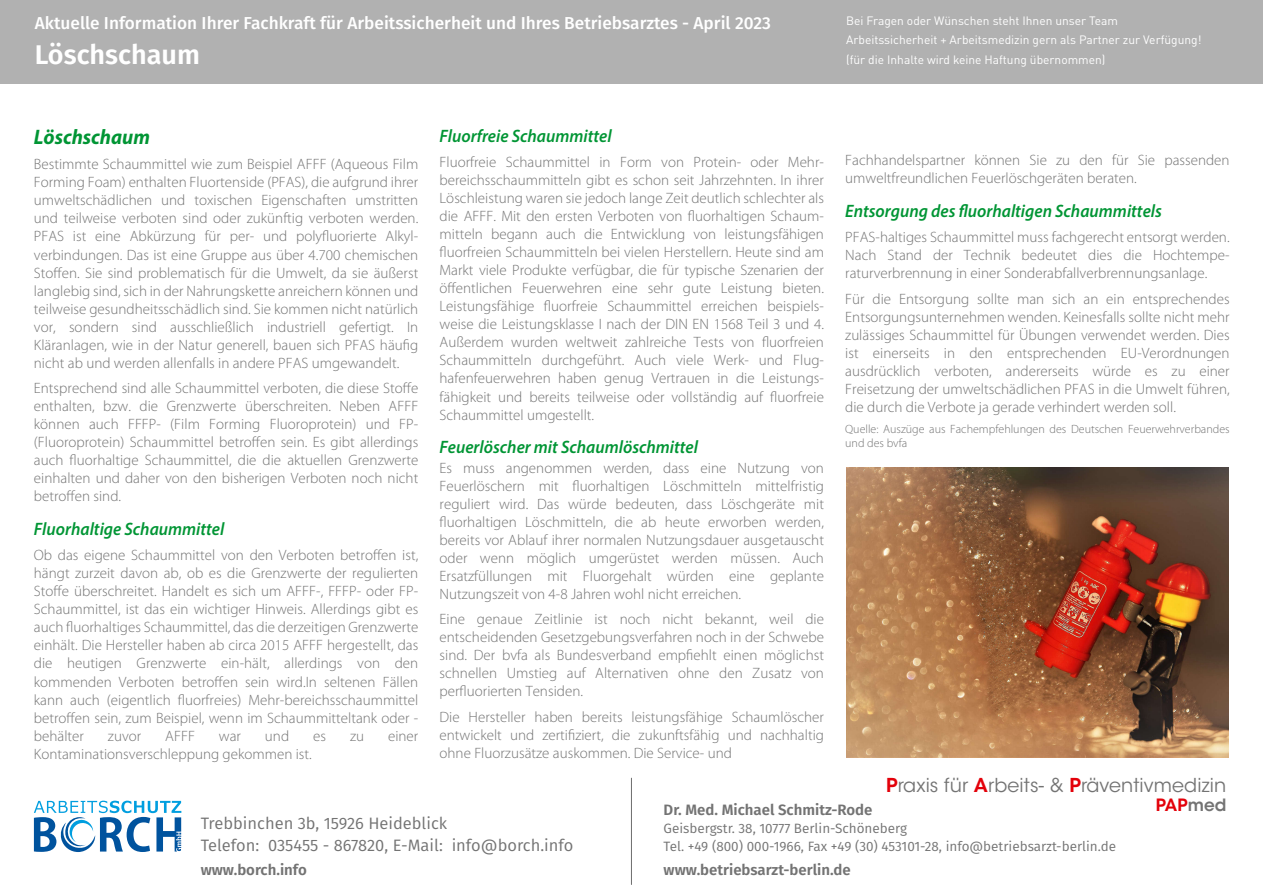
<style>
.page{position:relative;width:1263px;height:894px;background:#fff}
.page>*{position:absolute;margin:0;border:0;box-sizing:border-box;transform-origin:0 0}
.t1{font:600 27px "Fira Sans";color:#fff}
.t2{font:italic 700 21px "Myriad Pro";color:#009534;scale:.95 1}
.t3{font:19.05px "ITC Avant Garde Std";letter-spacing:.005em;color:#737373}
.t4{font:italic 600 18px "Myriad Pro";color:#009534;scale:.95 1}
.t5{font:500 17.25px "Fira Sans";color:#fff}
.t6{font:600 16.8px "ITC Avant Garde Std";letter-spacing:.005em;color:#e3000a}
.t7{font:16.5px/22.5px "Fira Sans";color:#737373}
.t8{font:300 15px/18px "Myriad Pro";color:#737373;text-align:justify}
.t9{font:600 15px "Fira Sans";color:#737373}
.t10{font:13.5px/18px "Fira Sans";color:#737373}
.t11{font:12px/19.5px "DIN Pro";color:#fff}
.t12{font:300 12px/13.5px "Myriad Pro";color:#737373}
.s1{font-weight:600;color:#e3000a}
.s2{color:#737373}
</style>
<div class="page">
<div style="left:0;top:0;width:1263px;height:84px;background:#b1b1b1"></div>
<hr style="left:631px;top:777px;width:1px;height:107px;background:#737373">
<svg style="left:34px;top:800px;width:147px;height:51px"></svg>
<img style="left:846px;top:468px;width:383px;height:289px">
<p class="t5" style="left:35px;top:13px;width:737px">Aktuelle Information Ihrer Fachkraft für Arbeitssicherheit und Ihres Betriebsarztes - April 2023</p>
<p class="t11" style="left:846px;top:12px;width:357px">Bei Fragen oder Wünschen steht Ihnen unser Team<br>Arbeitssicherheit + Arbeitsmedizin gern als Partner zur Verfügung! (für die Inhalte wird keine Haftung übernommen)</p>
<h1 class="t1" style="left:35px;top:38px;width:166px">Löschschaum</h1>
<h2 class="t2" style="left:34px;top:128px;width:124px">Löschschaum</h2>
<p class="t8" style="left:34px;top:157px;width:386px">Bestimmte Schaummittel wie zum Beispiel AFFF (Aqueous Film Forming Foam) enthalten Fluortenside (PFAS), die aufgrund ihrer umweltschädlichen und toxischen Eigenschaften umstritten und teilweise verboten sind oder zukünftig verboten werden.<br>PFAS ist eine Abkürzung für per- und polyfluorierte Alkyl&shy;verbindungen. Das ist eine Gruppe aus über 4.700 chemischen Stoffen. Sie sind problematisch für die Umwelt, da sie äußerst langlebig sind, sich in der Nahrungskette anreichern können und teilweise gesundheitsschädlich sind. Sie kommen nicht natürlich vor, sondern sind ausschließlich industriell gefertigt. In Kläranlagen, wie in der Natur generell, bauen sich PFAS häufig nicht ab und werden allenfalls in andere PFAS umgewandelt.</p>
<p class="t8" style="left:34px;top:380px;width:386px">Entsprechend sind alle Schaummittel verboten, die diese Stoffe enthalten, bzw. die Grenzwerte überschreiten. Neben AFFF können auch FFFP- (Film Forming Fluoroprotein) und FP-(Fluoroprotein) Schaummittel betroffen sein. Es gibt allerdings auch fluorhaltige Schaummittel, die die aktuellen Grenzwerte einhalten und daher von den bisherigen Verboten noch nicht betroffen sind.</p>
<p class="t4" style="left:34px;top:521px;width:202px">Fluorhaltige Schaummittel</p>
<p class="t8" style="left:34px;top:547px;width:386px">Ob das eigene Schaummittel von den Verboten betroffen ist, hängt zurzeit davon ab, ob es die Grenzwerte der regulierten Stoffe überschreitet. Handelt es sich um AFFF-, FFFP- oder FP-Schaummittel, ist das ein wichtiger Hinweis. Allerdings gibt es auch fluorhaltiges Schaummittel, das die derzeitigen Grenzwerte einhält. Die Hersteller haben ab circa 2015 AFFF hergestellt, das die heutigen Grenzwerte ein-hält, allerdings von den kommenden Verboten betroffen sein wird.In seltenen Fällen kann auch (eigentlich fluorfreies) Mehr-bereichsschaummittel betroffen sein, zum Beispiel, wenn im Schaummitteltank oder - behälter</p>
<p class="t8" style="left:108px;top:727px;width:35px">zuvor</p>
<p class="t8" style="left:165px;top:727px;width:31px">AFFF</p>
<p class="t8" style="left:219px;top:727px;width:24px">war</p>
<p class="t8" style="left:265px;top:727px;width:26px">und</p>
<p class="t8" style="left:313px;top:727px;width:14px">es</p>
<p class="t8" style="left:350px;top:727px;width:16px">zu</p>
<p class="t8" style="left:388px;top:727px;width:32px">einer</p>
<p class="t8" style="left:34px;top:745px;width:279px">Kontaminationsverschleppung gekommen ist.</p>
<p class="t4" style="left:440px;top:128px;width:183px">Fluorfreie Schaummittel</p>
<p class="t8" style="left:440px;top:154px;width:386px">Fluorfreie Schaummittel in Form von Protein- oder Mehr&shy;bereichsschaummitteln gibt es schon seit Jahrzehnten. In ihrer Löschleistung waren sie jedoch lange Zeit deutlich schlechter als die AFFF. Mit den ersten Verboten von fluorhaltigen Schaum&shy;mitteln begann auch die Entwicklung von leistungsfähigen fluorfreien Schaummitteln bei vielen Herstellern. Heute sind am Markt viele Produkte verfügbar, die für typische Szenarien der öffentlichen Feuerwehren eine sehr gute Leistung bieten.<br>Leistungsfähige fluorfreie Schaummittel erreichen beispiels&shy;weise die Leistungsklasse I nach der DIN EN 1568 Teil 3 und 4.<br>Außerdem wurden weltweit zahlreiche Tests von fluorfreien Schaummitteln durchgeführt. Auch viele Werk- und Flug&shy;hafenfeuerwehren haben genug Vertrauen in die Leistungs&shy;fähigkeit und bereits teilweise oder vollständig auf fluorfreie Schaummittel umgestellt.</p>
<p class="t4" style="left:440px;top:439px;width:274px">Feuerlöscher mit Schaumlöschmittel</p>
<p class="t8" style="left:440px;top:459px;width:386px">Es muss angenommen werden, dass eine Nutzung von Feuerlöschern mit fluorhaltigen Löschmitteln mittelfristig reguliert wird. Das würde bedeuten, dass Löschgeräte mit fluorhaltigen Löschmitteln, die ab heute erworben werden, bereits vor Ablauf ihrer normalen Nutzungsdauer ausgetauscht oder wenn möglich umgerüstet werden müssen. Auch Ersatzfüllungen mit Fluorgehalt würden eine geplante Nutzungszeit von 4-8 Jahren wohl nicht erreichen.</p>
<p class="t8" style="left:440px;top:611px;width:386px">Eine genaue Zeitlinie ist noch nicht bekannt, weil die entscheidenden Gesetzgebungsverfahren noch in der Schwebe sind. Der bvfa als Bundesverband empfiehlt einen möglichst schnellen Umstieg auf Alternativen ohne den Zusatz von perfluorierten Tensiden.</p>
<p class="t8" style="left:440px;top:708px;width:386px">Die Hersteller haben bereits leistungsfähige Schaumlöscher entwickelt und zertifiziert, die zukunftsfähig und nachhaltig ohne Fluorzusätze auskommen. Die Service- und</p>
<p class="t8" style="left:845px;top:152px;width:386px">Fachhandelspartner können Sie zu den für Sie passenden umweltfreundlichen Feuerlöschgeräten beraten.</p>
<p class="t4" style="left:845px;top:203px;width:335px">Entsorgung des fluorhaltigen Schaummittels</p>
<p class="t8" style="left:845px;top:229px;width:386px">PFAS-haltiges Schaummittel muss fachgerecht entsorgt werden.<br>Nach Stand der Technik bedeutet dies die Hochtempe&shy;raturverbrennung in einer Sonderabfallverbrennungsanlage.</p>
<p class="t8" style="left:845px;top:291px;width:386px">Für die Entsorgung sollte man sich an ein entsprechendes Entsorgungsunternehmen wenden. Keinesfalls sollte nicht mehr zulässiges Schaummittel für Übungen verwendet werden. Dies ist einerseits in den entsprechenden EU-Verordnungen ausdrücklich verboten, andererseits würde es zu einer Freisetzung der umweltschädlichen PFAS in die Umwelt führen, die durch die Verbote ja gerade verhindert werden soll.</p>
<p class="t12" style="left:845px;top:423px;width:386px">Quelle: Auszüge aus Fachempfehlungen des Deutschen Feuerwehrverbandes und des bvfa</p>
<p class="t7" style="left:201px;top:811px;width:374px">Trebbinchen 3b, 15926 Heideblick<br>Telefon: 035455 - 867820, E-Mail: info@borch.info</p>
<p class="t3" style="left:886px;top:777px;width:342px"><span class="s1">P</span>raxis für <span class="s1">A</span>rbeits- &amp; <span class="s1">P</span>räventivmedizin</p>
<p class="t6" style="left:1156px;top:797px;width:72px">PAP<span class="s2">med</span></p>
<p class="t9" style="left:664px;top:801px;width:210px">Dr. Med. Michael Schmitz-Rode</p>
<p class="t10" style="left:664px;top:819px;width:454px">Geisbergstr. 38, 10777 Berlin-Schöneberg<br>Tel. +49 (800) 000-1966, Fax +49 (30) 453101-28, info@betriebsarzt-berlin.de</p>
<p class="t9" style="left:201px;top:861px;width:108px">www.borch.info</p>
<p class="t9" style="left:664px;top:861px;width:189px">www.betriebsarzt-berlin.de</p>
</div>
